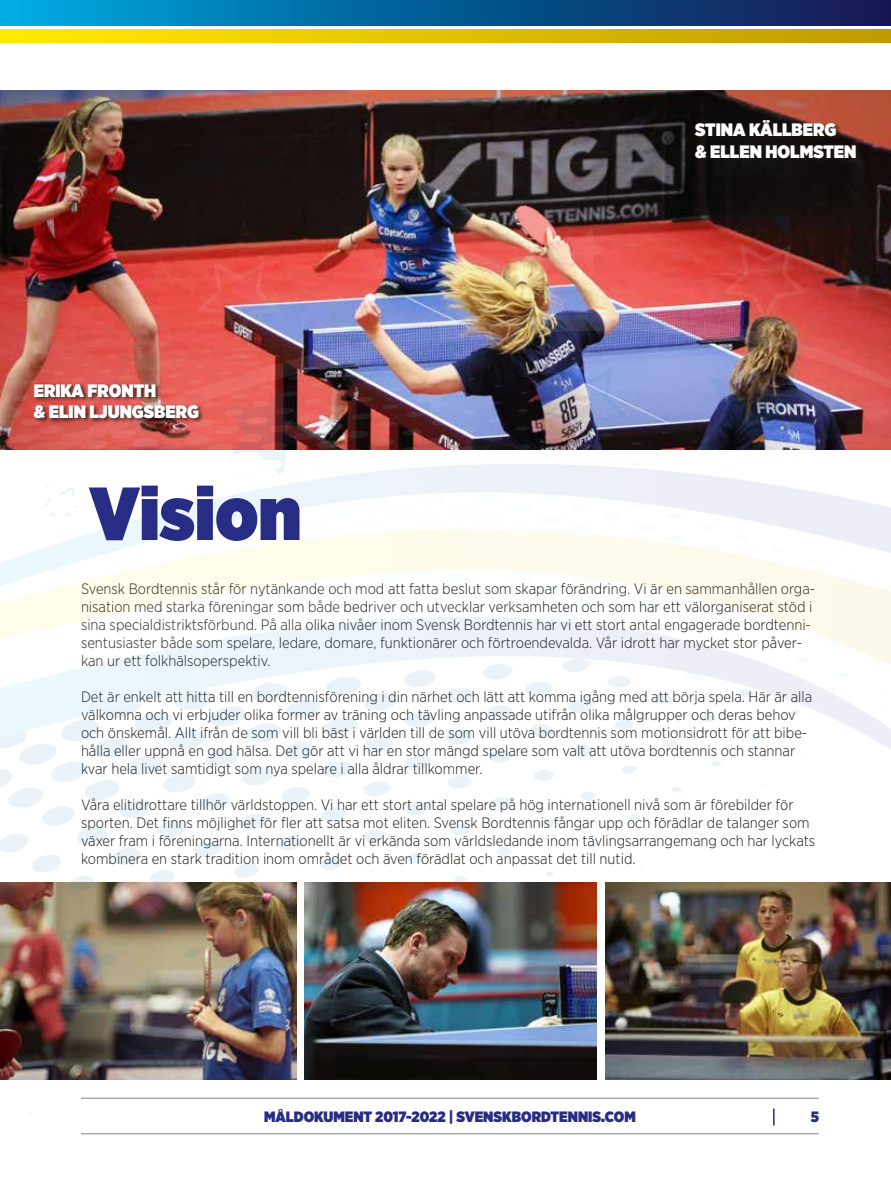
<style>
.page{position:relative;width:891px;height:1188px;background:#fff}
.page>*{position:absolute;margin:0;border:0;box-sizing:border-box;transform-origin:0 0}
.t1{font:900 75px "Gotham Narrow";color:#272d84}
.t2{font:900 18px/21.6px "Gotham Narrow";color:#fff}
.t3{font:300 15px/18px "Gotham Narrow";color:#1d1914}
.t4{font:900 15px "Gotham Narrow";color:#272d84}
</style>
<div class="page">
<hr style="left:81px;top:1134px;width:738px;height:1px;background:#848483">
<hr style="left:81px;top:1098px;width:738px;height:1px;background:#848483">
<svg style="left:773px;top:1108px;width:2px;height:17px"></svg>
<img style="left:0;top:90px;width:891px;height:223px">
<img style="left:0;top:1053px;width:296px;height:27px">
<img style="left:305px;top:882px;width:292px;height:198px">
<img style="left:606px;top:882px;width:285px;height:198px">
<div style="left:0;top:0;width:891px;height:26px;background:linear-gradient(to right,#00a9de,#13134c)"></div>
<svg style="left:0;top:30px;width:891px;height:13px;background:#e2c100"></svg>
<svg style="left:566px;top:228px;width:42px;height:43px;background:#e3645d"></svg>
<svg style="left:861px;top:216px;width:30px;height:5px"></svg>
<svg style="left:718px;top:216px;width:91px;height:97px;background:#a03734"></svg>
<svg style="left:467px;top:251px;width:42px;height:42px;background:#e39e73"></svg>
<svg style="left:831px;top:232px;width:60px;height:71px;background:#491f1f"></svg>
<img style="left:0;top:216px;width:457px;height:97px">
<svg style="left:82px;top:1076px;width:4px;height:3px"></svg>
<svg style="left:406px;top:806px;width:23px;height:9px"></svg>
<svg style="left:407px;top:853px;width:18px;height:10px"></svg>
<svg style="left:451px;top:824px;width:19px;height:11px"></svg>
<svg style="left:495px;top:806px;width:12px;height:2px"></svg>
<svg style="left:409px;top:906px;width:14px;height:8px"></svg>
<svg style="left:452px;top:876px;width:16px;height:8px"></svg>
<img style="left:0;top:806px;width:397px;height:247px">
<svg style="left:496px;top:847px;width:16px;height:9px"></svg>
<svg style="left:539px;top:818px;width:16px;height:10px"></svg>
<svg style="left:458px;top:932px;width:6px;height:4px"></svg>
<svg style="left:501px;top:901px;width:9px;height:5px"></svg>
<svg style="left:545px;top:872px;width:9px;height:5px"></svg>
<svg style="left:588px;top:843px;width:9px;height:5px"></svg>
<svg style="left:630px;top:814px;width:10px;height:7px"></svg>
<svg style="left:0;top:631px;width:891px;height:175px"></svg>
<img style="left:0;top:313px;width:891px;height:318px">
<div style="left:694px;top:119px;width:168px;height:45px;background:#1d1914;opacity:.75"></div>
<div style="left:33px;top:382px;width:171px;height:42px;background:#1d1914;opacity:.75"></div>
<p class="t2" style="left:34px;top:379px;width:167px">ERIKA FRONTH<br>&amp; ELIN LJUNGSBERG</p>
<h1 class="t1" style="left:90px;top:463px;width:213px">Vision</h1>
<p class="t2" style="left:695px;top:119px;width:163px">STINA KÄLLBERG<br>&amp; ELLEN HOLMSTEN</p>
<p class="t3" style="left:81px;top:579px;width:736px">Svensk Bordtennis står för nytänkande och mod att fatta beslut som skapar förändring. Vi är en sammanhållen orga&shy;nisation med starka föreningar som både bedriver och utvecklar verksamheten och som har ett välorganiserat stöd i sina specialdistriktsförbund. På alla olika nivåer inom Svensk Bordtennis har vi ett stort antal engagerade bordtenni&shy;sentusiaster både som spelare, ledare, domare, funktionärer och förtroendevalda. Vår idrott har mycket stor påver&shy;kan ur ett folkhälsoperspektiv.</p>
<p class="t3" style="left:81px;top:687px;width:733px">Det är enkelt att hitta till en bordtennisförening i din närhet och lätt att komma igång med att börja spela. Här är alla välkomna och vi erbjuder olika former av träning och tävling anpassade utifrån olika målgrupper och deras behov och önskemål. Allt ifrån de som vill bli bäst i världen till de som vill utöva bordtennis som motionsidrott för att bibe&shy;hålla eller uppnå en god hälsa. Det gör att vi har en stor mängd spelare som valt att utöva bordtennis och stannar kvar hela livet samtidigt som nya spelare i alla åldrar tillkommer.</p>
<p class="t3" style="left:81px;top:795px;width:736px">Våra elitidrottare tillhör världstoppen. Vi har ett stort antal spelare på hög internationell nivå som är förebilder för sporten. Det finns möjlighet för fler att satsa mot eliten. Svensk Bordtennis fångar upp och förädlar de talanger som växer fram i föreningarna. Internationellt är vi erkända som världsledande inom tävlingsarrangemang och har lyckats kombinera en stark tradition inom området och även förädlat och anpassat det till nutid.</p>
<p class="t4" style="left:264px;top:1107px;width:373px">MÅLDOKUMENT 2017-2022 | SVENSKBORDTENNIS.COM</p>
<p class="t4" style="left:811px;top:1107px;width:10px">5</p>
</div>
